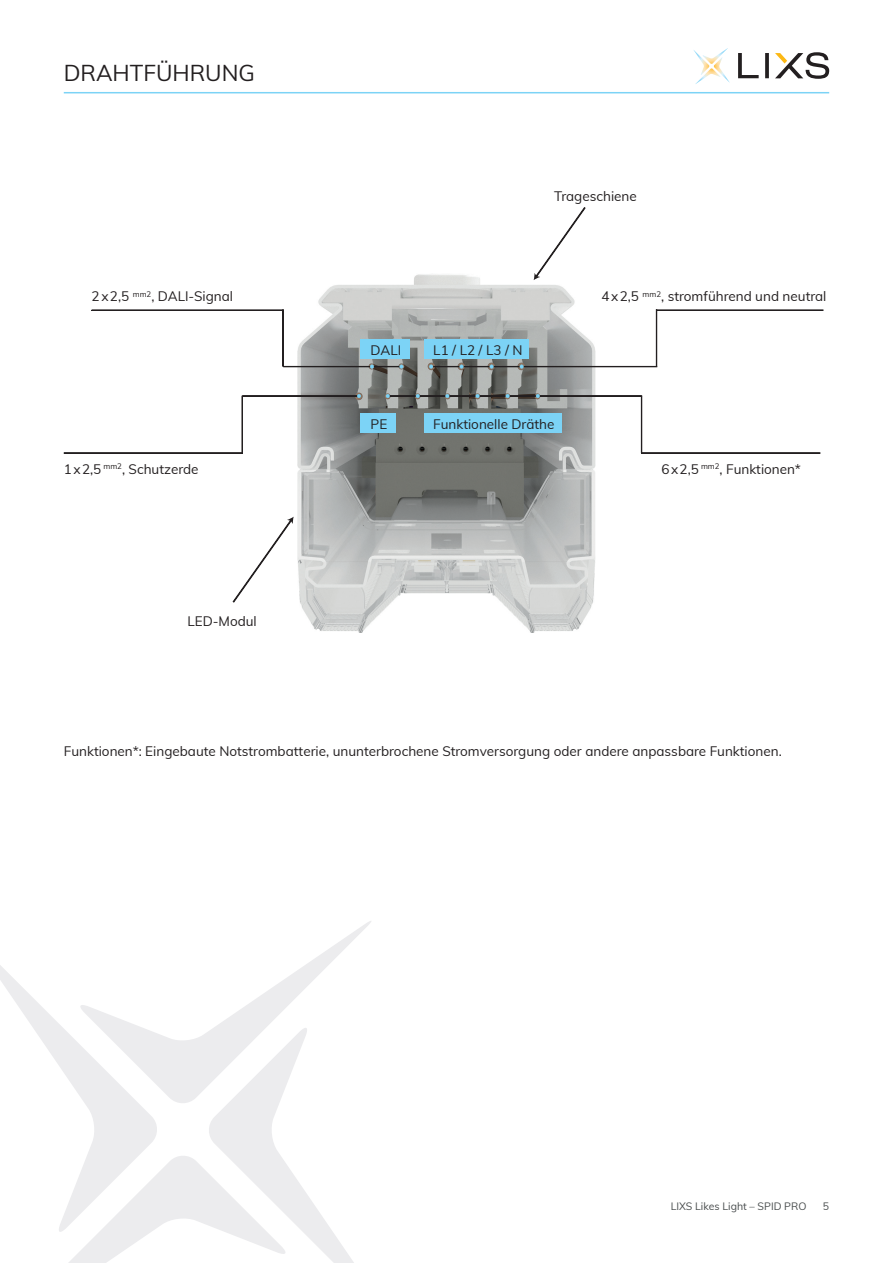
<style>
.page{position:relative;width:893px;height:1263px;background:#fff}
.page>*{position:absolute;margin:0;border:0;box-sizing:border-box;transform-origin:0 0}
.t1{font:22.5px "Muli";color:#231f20}
.t2{font:13.5px "Muli";color:#231f20}
.t3{font:10.5px "Muli";color:#484c4d}
</style>
<div class="page">
<svg style="left:693px;top:48px;width:37px;height:36px"></svg>
<svg style="left:738px;top:53px;width:31px;height:25px"></svg>
<svg style="left:775px;top:52px;width:54px;height:27px"></svg>
<hr style="left:64px;top:92px;width:765px;height:1px;background:#7cd3f6">
<svg style="left:0;top:921px;width:371px;height:342px"></svg>
<img style="left:298px;top:274px;width:297px;height:358px">
<div style="left:424px;top:339px;width:105px;height:19px;background:#7cd3f6"></div>
<div style="left:424px;top:413px;width:138px;height:20px;background:#7cd3f6"></div>
<div style="left:361px;top:339px;width:49px;height:19px;background:#7cd3f6"></div>
<div style="left:361px;top:413px;width:35px;height:20px;background:#7cd3f6"></div>
<div style="left:283px;top:366px;width:119px;height:1px;border:1px solid #231f20"></div>
<div style="left:91px;top:310px;width:192px;height:1px;border:1px solid #231f20"></div>
<svg style="left:233px;top:517px;width:61px;height:85px"></svg>
<svg style="left:534px;top:207px;width:51px;height:73px"></svg>
<svg style="left:370px;top:365px;width:4px;height:4px"></svg>
<svg style="left:399px;top:365px;width:4px;height:4px"></svg>
<div style="left:433px;top:366px;width:224px;height:1px;border:1px solid #231f20"></div>
<div style="left:388px;top:396px;width:254px;height:1px;border:1px solid #231f20"></div>
<svg style="left:520px;top:365px;width:4px;height:4px"></svg>
<svg style="left:490px;top:365px;width:4px;height:4px"></svg>
<svg style="left:460px;top:365px;width:4px;height:4px"></svg>
<svg style="left:429px;top:365px;width:4px;height:4px"></svg>
<div style="left:242px;top:396px;width:118px;height:1px;border:1px solid #231f20"></div>
<div style="left:283px;top:309px;width:1px;height:58px;border:1px solid #231f20"></div>
<div style="left:656px;top:310px;width:167px;height:1px;border:1px solid #231f20"></div>
<div style="left:656px;top:309px;width:1px;height:58px;border:1px solid #231f20"></div>
<div style="left:242px;top:396px;width:1px;height:57px;border:1px solid #231f20"></div>
<div style="left:64px;top:453px;width:178px;height:1px;border:1px solid #231f20"></div>
<div style="left:641px;top:396px;width:1px;height:57px;border:1px solid #231f20"></div>
<div style="left:641px;top:453px;width:179px;height:1px;border:1px solid #231f20"></div>
<svg style="left:357px;top:394px;width:4px;height:4px"></svg>
<svg style="left:386px;top:394px;width:4px;height:4px"></svg>
<svg style="left:416px;top:394px;width:4px;height:4px"></svg>
<svg style="left:445px;top:394px;width:4px;height:4px"></svg>
<svg style="left:476px;top:394px;width:4px;height:4px"></svg>
<svg style="left:506px;top:394px;width:4px;height:4px"></svg>
<svg style="left:536px;top:394px;width:4px;height:4px"></svg>
<h1 class="t1" style="left:64px;top:56px;width:193px">DRAHTFÜHRUNG</h1>
<p class="t2" style="left:92px;top:287px;width:143px">2x2,5 <sup>mm2</sup>, DALI-Signal</p>
<p class="t2" style="left:64px;top:459px;width:136px">1x2,5 <sup>mm2</sup>, Schutzerde</p>
<p class="t2" style="left:187px;top:611px;width:71px">LED-Modul</p>
<p class="t2" style="left:554px;top:186px;width:84px">Trageschiene</p>
<p class="t2" style="left:371px;top:340px;width:32px">DALI</p>
<p class="t2" style="left:371px;top:414px;width:18px">PE</p>
<p class="t2" style="left:433px;top:340px;width:91px">L1 / L2 / L3 / N</p>
<p class="t2" style="left:433px;top:414px;width:123px">Funktionelle Dräthe</p>
<p class="t2" style="left:601px;top:287px;width:227px">4x2,5 <sup>mm2</sup>, stromführend und neutral</p>
<p class="t2" style="left:662px;top:459px;width:141px">6x2,5 <sup>mm2</sup>, Funktionen*</p>
<p class="t2" style="left:64px;top:741px;width:719px">Funktionen*: Eingebaute Notstrombatterie, ununterbrochene Stromversorgung oder andere anpassbare Funktionen.</p>
<p class="t3" style="left:671px;top:1198px;width:137px">LIXS Likes Light – SPID PRO</p>
<p class="t3" style="left:823px;top:1198px;width:8px">5</p>
</div>
